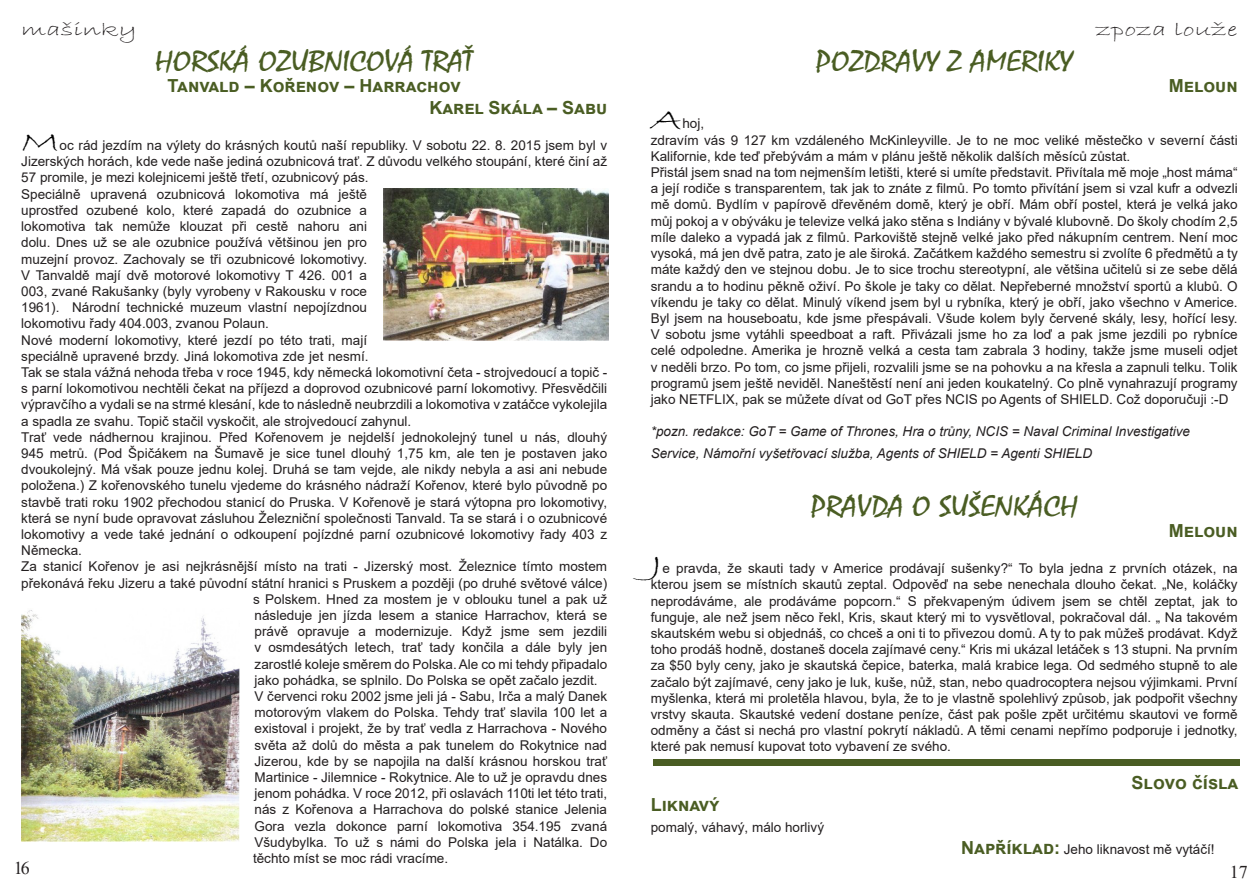
<style>
.page{position:relative;width:1259px;height:893px;background:#fff}
.page>*{position:absolute;margin:0;border:0;box-sizing:border-box;transform-origin:0 0}
.t1{font:30px "Mistral";color:#4a5d23;scale:1.15 1}
.t2{font:30px "Bradley Hand ITC";color:#000;scale:1.5 1}
.t3{font:19.5px "Bradley Hand ITC";color:#231f20;scale:1.5 1}
.t4{font:700 18px/21.6px "Arial";letter-spacing:.045em;color:#4a5d23}
.t5{font:700 18px "Arial";color:#4a5d23}
.t6{font:18px "Times New Roman";color:#231f20}
.t7{font:13.5px/16.2px "Arial";color:#231f20}
.t8{font:italic 13.5px/21.6px "Arial";color:#231f20}
.s1{font-weight:700;font-size:18px;color:#4a5d23}
</style>
<div class="page">
<img style="left:383px;top:189px;width:225px;height:151px">
<img style="left:21px;top:610px;width:219px;height:231px">
<div style="left:653px;top:759px;width:586px;height:7px;background:#4a5d23"></div>
<h2 class="t3" style="left:1095px;top:17px;width:96px">zpoza louže</h2>
<h2 class="t3" style="left:21px;top:17px;width:79px">mašinky</h2>
<h1 class="t1" style="left:155px;top:43px;width:278px">HORSKÁ OZUBNICOVÁ TRAŤ</h1>
<h3 class="t4" style="left:429px;top:76px;width:179px;text-indent:-262px">Tanvald – Kořenov – Harrachov<br>Karel Skála – Sabu</h3>
<h1 class="t1" style="left:816px;top:43px;width:225px">POZDRAVY Z AMERIKY</h1>
<h3 class="t5" style="left:1168px;top:73px;width:70px">Meloun</h3>
<h1 class="t2" style="left:651px;top:101px;width:23px">A</h1>
<p class="t7" style="left:651px;top:116px;width:588px;text-indent:32px">hoj,<br>zdravím vás 9 127 km vzdáleného McKinleyville. Je to ne moc veliké městečko v severní části Kalifornie, kde teď přebývám a mám v plánu ještě několik dalších měsíců zůstat.<br>Přistál jsem snad na tom nejmenším letišti, které si umíte představit. Přivítala mě moje „host máma“ a její rodiče s transparentem, tak jak to znáte z filmů. Po tomto přivítání jsem si vzal kufr a odvezli mě domů. Bydlím v papírově dřevěném domě, který je obří. Mám obří postel, která je velká jako můj pokoj a v obýváku je televize velká jako stěna s Indiány v bývalé klubovně. Do školy chodím 2,5 míle daleko a vypadá jak z filmů. Parkoviště stejně velké jako před nákupním centrem. Není moc vysoká, má jen dvě patra, zato je ale široká. Začátkem každého semestru si zvolíte 6 předmětů a ty máte každý den ve stejnou dobu. Je to sice trochu stereotypní, ale většina učitelů si ze sebe dělá srandu a to hodinu pěkně oživí. Po škole je taky co dělat. Nepřeberné množství sportů a klubů. O víkendu je taky co dělat. Minulý víkend jsem byl u rybníka, který je obří, jako všechno v Americe.<br>Byl jsem na houseboatu, kde jsme přespávali. Všude kolem byly červené skály, lesy, hořící lesy.<br>V sobotu jsme vytáhli speedboat a raft. Přivázali jsme ho za loď a pak jsme jezdili po rybníce celé odpoledne. Amerika je hrozně velká a cesta tam zabrala 3 hodiny, takže jsme museli odjet v neděli brzo. Po tom, co jsme přijeli, rozvalili jsme se na pohovku a na křesla a zapnuli telku. Tolik programů jsem ještě neviděl. Naneštěstí není ani jeden koukatelný. Co plně vynahrazují programy jako NETFLIX, pak se můžete dívat od GoT přes NCIS po Agents of SHIELD. Což doporučuji :-D</p>
<p class="t8" style="left:651px;top:421px;width:541px">*pozn. redakce: GoT = Game of Thrones, Hra o trůny, NCIS = Naval Criminal Investigative<br>Service, Námořní vyšetřovací služba, Agents of SHIELD = Agenti SHIELD</p>
<h1 class="t1" style="left:810px;top:488px;width:234px">PRAVDA O SUŠENKÁCH</h1>
<h3 class="t5" style="left:1168px;top:518px;width:70px">Meloun</h3>
<h1 class="t2" style="left:651px;top:546px;width:21px">J</h1>
<h1 class="t2" style="left:21px;top:123px;width:27px">M</h1>
<p class="t7" style="left:60px;top:137px;width:549px">oc rád jezdím na výlety do krásných koutů naší republiky. V sobotu 22. 8. 2015 jsem byl v</p>
<p class="t7" style="left:21px;top:153px;width:587px">Jizerských horách, kde vede naše jediná ozubnicová trať. Z důvodu velkého stoupání, které činí až</p>
<p class="t7" style="left:21px;top:170px;width:349px">57 promile, je mezi kolejnicemi ještě třetí, ozubnicový pás.</p>
<p class="t7" style="left:21px;top:186px;width:347px">Speciálně upravená ozubnicová lokomotiva má ještě</p>
<p class="t7" style="left:21px;top:202px;width:347px">uprostřed ozubené kolo, které zapadá do ozubnice a</p>
<p class="t7" style="left:21px;top:218px;width:347px">lokomotiva tak nemůže klouzat při cestě nahoru ani</p>
<p class="t7" style="left:21px;top:234px;width:347px">dolu. Dnes už se ale ozubnice používá většinou jen pro</p>
<p class="t7" style="left:21px;top:251px;width:347px">muzejní provoz. Zachovaly se tři ozubnicové lokomotivy.</p>
<p class="t7" style="left:21px;top:267px;width:347px">V Tanvaldě mají dvě motorové lokomotivy T 426. 001 a</p>
<p class="t7" style="left:21px;top:283px;width:347px">003, zvané Rakušanky (byly vyrobeny v Rakousku v roce</p>
<p class="t7" style="left:21px;top:299px;width:347px">1961). Národní technické muzeum vlastní nepojízdnou</p>
<p class="t7" style="left:21px;top:315px;width:249px">lokomotivu řady 404.003, zvanou Polaun.</p>
<p class="t7" style="left:21px;top:332px;width:347px">Nové moderní lokomotivy, které jezdí po této trati, mají</p>
<p class="t7" style="left:21px;top:348px;width:349px">speciálně upravené brzdy. Jiná lokomotiva zde jet nesmí.</p>
<p class="t7" style="left:21px;top:364px;width:587px">Tak se stala vážná nehoda třeba v roce 1945, kdy německá lokomotivní četa - strojvedoucí a topič -</p>
<p class="t7" style="left:21px;top:380px;width:587px">s parní lokomotivou nechtěli čekat na příjezd a doprovod ozubnicové parní lokomotivy. Přesvědčili</p>
<p class="t7" style="left:21px;top:396px;width:587px">výpravčího a vydali se na strmé klesání, kde to následně neubrzdili a lokomotiva v zatáčce vykolejila</p>
<p class="t7" style="left:21px;top:413px;width:391px">a spadla ze svahu. Topič stačil vyskočit, ale strojvedoucí zahynul.</p>
<p class="t7" style="left:21px;top:429px;width:587px">Trať vede nádhernou krajinou. Před Kořenovem je nejdelší jednokolejný tunel u nás, dlouhý</p>
<p class="t7" style="left:21px;top:445px;width:587px">945 metrů. (Pod Špičákem na Šumavě je sice tunel dlouhý 1,75 km, ale ten je postaven jako</p>
<p class="t7" style="left:21px;top:461px;width:587px">dvoukolejný. Má však pouze jednu kolej. Druhá se tam vejde, ale nikdy nebyla a asi ani nebude</p>
<p class="t7" style="left:21px;top:477px;width:587px">položena.) Z kořenovského tunelu vjedeme do krásného nádraží Kořenov, které bylo původně po</p>
<p class="t7" style="left:21px;top:494px;width:587px">stavbě trati roku 1902 přechodou stanicí do Pruska. V Kořenově je stará výtopna pro lokomotivy,</p>
<p class="t7" style="left:21px;top:510px;width:587px">která se nyní bude opravovat zásluhou Železniční společnosti Tanvald. Ta se stará i o ozubnicové</p>
<p class="t7" style="left:21px;top:526px;width:587px">lokomotivy a vede také jednání o odkoupení pojízdné parní ozubnicové lokomotivy řady 403 z</p>
<p class="t7" style="left:21px;top:542px;width:62px">Německa.</p>
<p class="t7" style="left:21px;top:558px;width:587px">Za stanicí Kořenov je asi nejkrásnější místo na trati - Jizerský most. Železnice tímto mostem</p>
<p class="t7" style="left:21px;top:575px;width:587px">překonává řeku Jizeru a také původní státní hranici s Pruskem a později (po druhé světové válce)</p>
<p class="t7" style="left:253px;top:591px;width:355px">s Polskem. Hned za mostem je v oblouku tunel a pak už</p>
<p class="t7" style="left:255px;top:607px;width:354px">následuje jen jízda lesem a stanice Harrachov, která se</p>
<p class="t7" style="left:255px;top:623px;width:354px">právě opravuje a modernizuje. Když jsme sem jezdili</p>
<p class="t7" style="left:255px;top:639px;width:354px">v osmdesátých letech, trať tady končila a dále byly jen</p>
<p class="t7" style="left:255px;top:656px;width:354px">zarostlé koleje směrem do Polska. Ale co mi tehdy připadalo</p>
<p class="t7" style="left:255px;top:672px;width:344px">jako pohádka, se splnilo. Do Polska se opět začalo jezdit.</p>
<p class="t7" style="left:255px;top:688px;width:354px">V červenci roku 2002 jsme jeli já - Sabu, Irča a malý Danek</p>
<p class="t7" style="left:254px;top:704px;width:354px">motorovým vlakem do Polska. Tehdy trať slavila 100 let a</p>
<p class="t7" style="left:254px;top:720px;width:354px">existoval i projekt, že by trať vedla z Harrachova - Nového</p>
<p class="t7" style="left:254px;top:737px;width:354px">světa až dolů do města a pak tunelem do Rokytnice nad</p>
<p class="t7" style="left:254px;top:753px;width:354px">Jizerou, kde by se napojila na další krásnou horskou trať</p>
<p class="t7" style="left:254px;top:769px;width:354px">Martinice - Jilemnice - Rokytnice. Ale to už je opravdu dnes</p>
<p class="t7" style="left:254px;top:785px;width:354px">jenom pohádka. V roce 2012, při oslavách 110ti let této trati,</p>
<p class="t7" style="left:254px;top:801px;width:354px">nás z Kořenova a Harrachova do polské stanice Jelenia</p>
<p class="t7" style="left:254px;top:818px;width:354px">Gora vezla dokonce parní lokomotiva 354.195 zvaná</p>
<p class="t7" style="left:254px;top:834px;width:354px">Všudybylka. To už s námi do Polska jela i Natálka. Do</p>
<p class="t7" style="left:253px;top:850px;width:197px">těchto míst se moc rádi vracíme.</p>
<h3 class="t6" style="left:14px;top:856px;width:17px">16</h3>
<h3 class="t6" style="left:1229px;top:860px;width:19px">17</h3>
<p class="t7" style="left:651px;top:560px;width:588px;text-align:justify;text-indent:12px">e pravda, že skauti tady v Americe prodávají sušenky?“ To byla jedna z prvních otázek, na kterou jsem se místních skautů zeptal. Odpověď na sebe nenechala dlouho čekat. „Ne, koláčky neprodáváme, ale prodáváme popcorn.“ S překvapeným údivem jsem se chtěl zeptat, jak to funguje, ale než jsem něco řekl, Kris, skaut který mi to vysvětloval, pokračoval dál. „ Na takovém skautském webu si objednáš, co chceš a oni ti to přivezou domů. A ty to pak můžeš prodávat. Když toho prodáš hodně, dostaneš docela zajímavé ceny.“ Kris mi ukázal letáček s 13 stupni. Na prvním za $50 byly ceny, jako je skautská čepice, baterka, malá krabice lega. Od sedmého stupně to ale začalo být zajímavé, ceny jako je luk, kuše, nůž, stan, nebo quadrocoptera nejsou výjimkami. První myšlenka, která mi proletěla hlavou, byla, že to je vlastně spolehlivý způsob, jak podpořit všechny vrstvy skauta. Skautské vedení dostane peníze, část pak pošle zpět určitému skautovi ve formě odměny a část si nechá pro vlastní pokrytí nákladů. A těmi cenami nepřímo podporuje i jednotky, které pak nemusí kupovat toto vybavení ze svého.</p>
<h3 class="t5" style="left:1131px;top:770px;width:107px">Slovo čísla</h3>
<h3 class="t5" style="left:651px;top:792px;width:70px">Liknavý</h3>
<p class="t7" style="left:651px;top:819px;width:175px">pomalý, váhavý, málo horlivý</p>
<p class="t7" style="left:961px;top:841px;width:255px"><span class="s1">Například:</span> Jeho liknavost mě vytáčí!</p>
</div>
